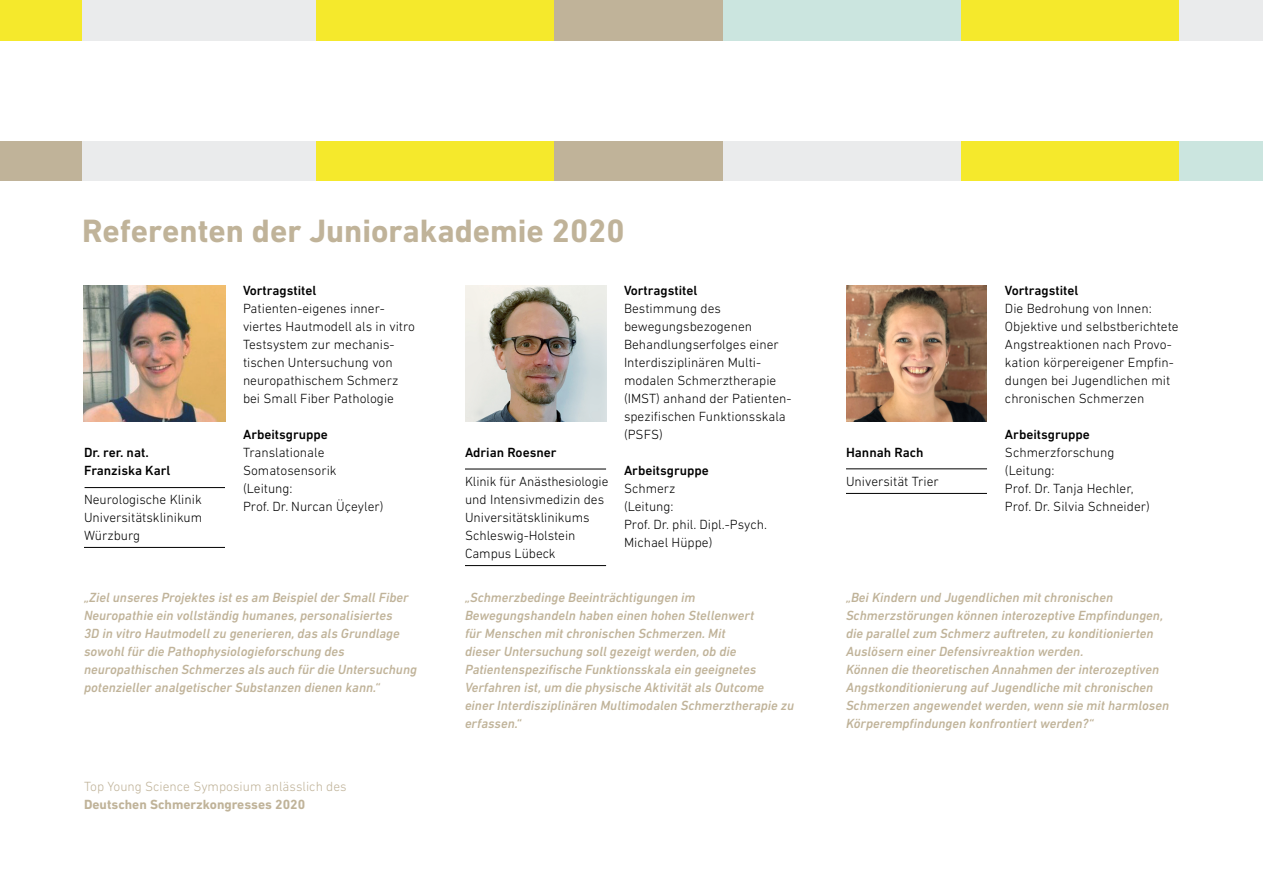
<style>
.page{position:relative;width:1263px;height:893px;background:#fff}
.page>*{position:absolute;margin:0;border:0;box-sizing:border-box;transform-origin:0 0}
.t1{font:700 32.85px "DIN Next LT Pro";color:#c0b399}
.t2{font:italic 500 13.5px/18px "DIN Next LT Pro";color:#c0b399}
.t3{font:300 13.5px/18px "DIN Next LT Pro";color:#000}
.t4{font:500 13.5px/18px "DIN Next LT Pro";color:#000}
.t5{font:300 13.5px "DIN Next LT Pro";color:#c0b399}
.t6{font:700 13.5px "DIN Next LT Pro";color:#c0b399}
</style>
<div class="page">
<div style="left:1179px;top:80px;width:84px;height:100px;background:#cbe5df"></div>
<div style="left:0;top:0;width:84px;height:87px;background:#f5e92c"></div>
<div style="left:1179px;top:0;width:84px;height:113px;background:#eaebec"></div>
<div style="left:0;top:87px;width:84px;height:93px;background:#c0b399"></div>
<div style="left:82px;top:0;width:234px;height:180px;background:#eaebec"></div>
<div style="left:711px;top:85px;width:278px;height:95px;background:#eaebec"></div>
<div style="left:316px;top:0;width:238px;height:180px;background:#f5e92c"></div>
<div style="left:723px;top:0;width:238px;height:87px;background:#cbe5df"></div>
<div style="left:961px;top:0;width:218px;height:180px;background:#f5e92c"></div>
<div style="left:554px;top:0;width:169px;height:180px;background:#c0b399"></div>
<div style="left:0;top:41px;width:1263px;height:100px;background:#fff"></div>
<img style="left:83px;top:285px;width:142px;height:136px">
<hr style="left:85px;top:487px;width:140px;height:1px;background:#000">
<hr style="left:84px;top:547px;width:141px;height:1px;background:#000">
<img style="left:846px;top:285px;width:141px;height:136px">
<hr style="left:846px;top:469px;width:141px;height:1px;background:#000">
<hr style="left:846px;top:493px;width:141px;height:1px;background:#000">
<img style="left:465px;top:285px;width:141px;height:136px">
<hr style="left:465px;top:469px;width:141px;height:1px;background:#000">
<hr style="left:465px;top:565px;width:141px;height:1px;background:#000">
<h1 class="t1" style="left:82px;top:212px;width:544px">Referenten der Juniorakademie 2020</h1>
<p class="t4" style="left:84px;top:444px;width:88px">Dr. rer. nat.<br>Franziska Karl</p>
<p class="t3" style="left:84px;top:490px;width:120px;text-align:justify">Neurologische Klinik Universitätsklinikum Würzburg</p>
<p class="t4" style="left:243px;top:281px;width:75px">Vortragstitel</p>
<p class="t3" style="left:243px;top:299px;width:174px">Patienten-eigenes inner&shy;viertes Hautmodell als in vitro<br>Testsystem zur mechanis&shy;tischen Untersuchung von neuropathischem Schmerz bei Small Fiber Pathologie</p>
<p class="t4" style="left:243px;top:425px;width:87px">Arbeitsgruppe</p>
<p class="t3" style="left:243px;top:443px;width:142px">Translationale<br>Somatosensorik (Leitung:<br>Prof. Dr. Nurcan Üçeyler)</p>
<p class="t2" style="left:84px;top:588px;width:334px">„Ziel unseres Projektes ist es am Beispiel der Small Fiber Neuropathie ein vollständig humanes, personalisiertes<br>3D in vitro Hautmodell zu generieren, das als Grundlage sowohl für die Pathophysiologieforschung des neuropathischen Schmerzes als auch für die Untersuchung potenzieller analgetischer Substanzen dienen kann.“</p>
<p class="t5" style="left:84px;top:778px;width:264px">Top Young Science Symposium anlässlich des</p>
<p class="t6" style="left:84px;top:796px;width:223px">Deutschen Schmerzkongresses 2020</p>
<p class="t4" style="left:624px;top:281px;width:75px">Vortragstitel</p>
<p class="t3" style="left:624px;top:299px;width:169px">Bestimmung des bewegungsbezogenen<br>Behandlungserfolges einer<br>Interdisziplinären Multi&shy;modalen Schmerztherapie (IMST) anhand der Patienten&shy;spezifischen Funktionsskala (PSFS)</p>
<p class="t4" style="left:624px;top:461px;width:87px">Arbeitsgruppe</p>
<p class="t3" style="left:624px;top:479px;width:145px">Schmerz<br>(Leitung:<br>Prof. Dr. phil. Dipl.-Psych.<br>Michael Hüppe)</p>
<p class="t4" style="left:465px;top:444px;width:93px">Adrian Roesner</p>
<p class="t3" style="left:465px;top:472px;width:145px">Klinik für Anästhesiologie und Intensivmedizin des<br>Universitätsklinikums<br>Schleswig-Holstein<br>Campus Lübeck</p>
<p class="t2" style="left:465px;top:588px;width:331px">„Schmerzbedinge Beeinträchtigungen im Bewegungshandeln haben einen hohen Stellenwert<br>für Menschen mit chronischen Schmerzen. Mit<br>dieser Untersuchung soll gezeigt werden, ob die Patientenspezifische Funktionsskala ein geeignetes Verfahren ist, um die physische Aktivität als Outcome einer Interdisziplinären Multimodalen Schmerztherapie zu erfassen.“</p>
<p class="t4" style="left:846px;top:444px;width:79px">Hannah Rach</p>
<p class="t3" style="left:846px;top:472px;width:94px">Universität Trier</p>
<p class="t4" style="left:1005px;top:281px;width:75px">Vortragstitel</p>
<p class="t3" style="left:1005px;top:299px;width:175px">Die Bedrohung von Innen:<br>Objektive und selbstberichtete<br>Angstreaktionen nach Provo&shy;kation körpereigener Empfin&shy;dungen bei Jugendlichen mit chronischen Schmerzen</p>
<p class="t4" style="left:1005px;top:425px;width:87px">Arbeitsgruppe</p>
<p class="t3" style="left:1005px;top:443px;width:146px">Schmerzforschung (Leitung:<br>Prof. Dr. Tanja Hechler,<br>Prof. Dr. Silvia Schneider)</p>
<p class="t2" style="left:846px;top:588px;width:325px">„Bei Kindern und Jugendlichen mit chronischen Schmerzstörungen können interozeptive Empfindungen, die parallel zum Schmerz auftreten, zu konditionierten Auslösern einer Defensivreaktion werden.<br>Können die theoretischen Annahmen der interozeptiven Angstkonditionierung auf Jugendliche mit chronischen Schmerzen angewendet werden, wenn sie mit harmlosen Körperempfindungen konfrontiert werden?“</p>
</div>
